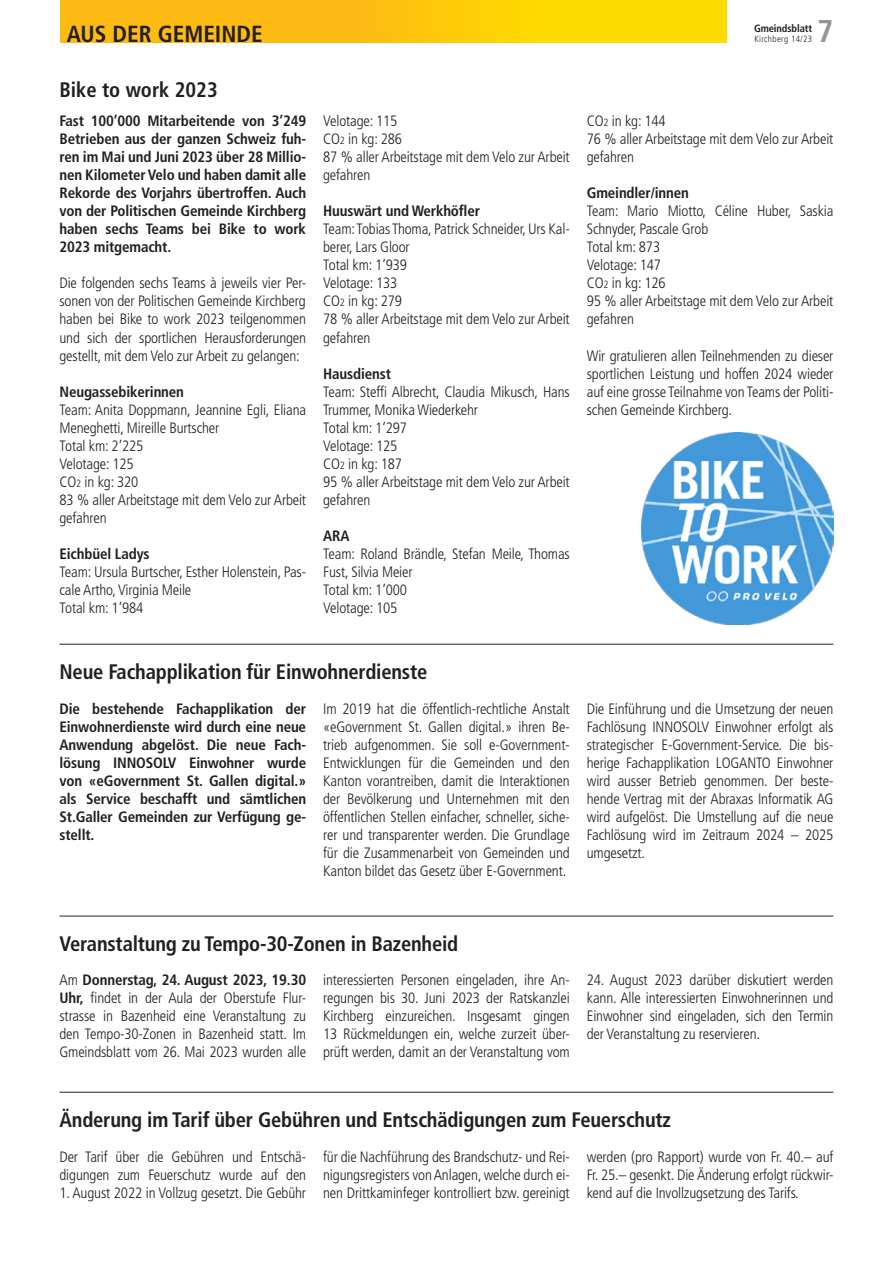
<style>
.page{position:relative;width:893px;height:1263px;background:#fff}
.page>*{position:absolute;margin:0;border:0;box-sizing:border-box;transform-origin:0 0}
.t1{font:700 condensed 31.5px "Frutiger LT Std";color:#939598}
.t2{font:700 condensed 23.25px "Frutiger LT Std";color:#231f20}
.t3{font:700 condensed 21px "Frutiger LT Std";letter-spacing:-.01em;color:#231f20}
.t4{font:300 condensed 15px/18px "Frutiger LT Std";letter-spacing:-.01em;color:#231f20;text-align:justify}
.t5{font:700 condensed 15px/18px "Frutiger LT Std";letter-spacing:-.01em;color:#231f20;text-align:justify}
.t6{font:700 condensed 10.5px "Frutiger LT Std";letter-spacing:-.01em;color:#231f20}
.t7{font:300 condensed 9px "Frutiger LT Std";letter-spacing:.04em;color:#231f20}
.s1{font-size:10.5px}
.s2{font-weight:700}
</style>
<div class="page">
<div style="left:61px;top:0;width:666px;height:42px;background:linear-gradient(to right,#fbb018,#ffe000)"></div>
<hr style="left:60px;top:644px;width:773px;height:1px;background:#231f20">
<hr style="left:60px;top:916px;width:773px;height:1px;background:#231f20">
<hr style="left:60px;top:1092px;width:773px;height:1px;background:#231f20">
<img style="left:642px;top:433px;width:191px;height:191px">
<h1 class="t1" style="left:817px;top:13px;width:18px">7</h1>
<p class="t6" style="left:754px;top:22px;width:60px">Gmeindsblatt</p>
<h2 class="t2" style="left:67px;top:21px;width:197px">AUS DER GEMEINDE</h2>
<p class="t7" style="left:754px;top:34px;width:59px">Kirchberg 14/23</p>
<h3 class="t3" style="left:60px;top:77px;width:160px">Bike to work 2023</h3>
<p class="t5" style="left:60px;top:112px;width:248px">Fast 100’000 Mitarbeitende von 3’249<br>Betrieben aus der ganzen Schweiz fuh&shy;ren im Mai und Juni 2023 über 28 Millio&shy;nen Kilometer Velo und haben damit alle Rekorde des Vorjahrs übertroffen. Auch von der Politischen Gemeinde Kirchberg haben sechs Teams bei Bike to work 2023 mitgemacht.</p>
<p class="t4" style="left:60px;top:274px;width:248px">Die folgenden sechs Teams à jeweils vier Per&shy;sonen von der Politischen Gemeinde Kirchberg haben bei Bike to work 2023 teilgenommen und sich der sportlichen Herausforderungen gestellt, mit dem Velo zur Arbeit zu gelangen:</p>
<p class="t5" style="left:60px;top:382px;width:126px">Neugassebikerinnen</p>
<p class="t4" style="left:60px;top:400px;width:248px;text-align:left">Team: Anita Doppmann, Jeannine Egli, Eliana<br>Meneghetti, Mireille Burtscher<br>Total km: 2’225<br>Velotage: 125<br>CO<span class="s1">2</span> in kg: 320<br>83 % aller Arbeitstage mit dem Velo zur Arbeit gefahren</p>
<p class="t5" style="left:60px;top:544px;width:92px">Eichbüel Ladys</p>
<p class="t4" style="left:60px;top:562px;width:248px;text-align:left">Team: Ursula Burtscher, Esther Holenstein, Pas&shy;cale Artho, Virginia Meile<br>Total km: 1’984</p>
<p class="t4" style="left:323px;top:112px;width:248px;text-align:left">Velotage: 115<br>CO<span class="s1">2</span> in kg: 286<br>87 % aller Arbeitstage mit dem Velo zur Arbeit gefahren</p>
<p class="t5" style="left:323px;top:202px;width:158px">Huuswärt und Werkhöfler</p>
<p class="t4" style="left:323px;top:220px;width:248px;text-align:left">Team: Tobias Thoma, Patrick Schneider, Urs Kal&shy;berer, Lars Gloor<br>Total km: 1’939<br>Velotage: 133<br>CO<span class="s1">2</span> in kg: 279<br>78 % aller Arbeitstage mit dem Velo zur Arbeit gefahren</p>
<p class="t5" style="left:323px;top:364px;width:69px">Hausdienst</p>
<p class="t4" style="left:323px;top:382px;width:248px;text-align:left">Team: Steffi Albrecht, Claudia Mikusch, Hans<br>Trummer, Monika Wiederkehr<br>Total km: 1’297<br>Velotage: 125<br>CO<span class="s1">2</span> in kg: 187<br>95 % aller Arbeitstage mit dem Velo zur Arbeit gefahren</p>
<p class="t5" style="left:323px;top:526px;width:28px">ARA</p>
<p class="t4" style="left:323px;top:544px;width:248px;text-align:left">Team: Roland Brändle, Stefan Meile, Thomas<br>Fust, Silvia Meier<br>Total km: 1’000<br>Velotage: 105</p>
<p class="t4" style="left:587px;top:112px;width:248px;text-align:left">CO<span class="s1">2</span> in kg: 144<br>76 % aller Arbeitstage mit dem Velo zur Arbeit gefahren</p>
<p class="t5" style="left:587px;top:184px;width:104px">Gmeindler/innen</p>
<p class="t4" style="left:587px;top:202px;width:248px;text-align:left">Team: Mario Miotto, Céline Huber, Saskia<br>Schnyder, Pascale Grob<br>Total km: 873<br>Velotage: 147<br>CO<span class="s1">2</span> in kg: 126<br>95 % aller Arbeitstage mit dem Velo zur Arbeit gefahren</p>
<p class="t4" style="left:587px;top:346px;width:248px">Wir gratulieren allen Teilnehmenden zu dieser sportlichen Leistung und hoffen 2024 wieder auf eine grosse Teilnahme von Teams der Politi&shy;schen Gemeinde Kirchberg.</p>
<h3 class="t3" style="left:60px;top:659px;width:369px">Neue Fachapplikation für Einwohnerdienste</h3>
<p class="t5" style="left:60px;top:699px;width:248px">Die bestehende Fachapplikation der Einwohnerdienste wird durch eine neue Anwendung abgelöst. Die neue Fach&shy;lösung INNOSOLV Einwohner wurde von «eGovernment St. Gallen digital.» als Service beschafft und sämtlichen St.Galler Gemeinden zur Verfügung ge&shy;stellt.</p>
<p class="t4" style="left:323px;top:699px;width:248px">Im 2019 hat die öffentlich-rechtliche Anstalt «eGovernment St. Gallen digital.» ihren Be&shy;trieb aufgenommen. Sie soll e-Government-Entwicklungen für die Gemeinden und den Kanton vorantreiben, damit die Interaktionen der Bevölkerung und Unternehmen mit den öffentlichen Stellen einfacher, schneller, siche&shy;rer und transparenter werden. Die Grundlage für die Zusammenarbeit von Gemeinden und Kanton bildet das Gesetz über E-Government.</p>
<p class="t4" style="left:587px;top:699px;width:248px">Die Einführung und die Umsetzung der neuen Fachlösung INNOSOLV Einwohner erfolgt als strategischer E-Government-Service. Die bis&shy;herige Fachapplikation LOGANTO Einwohner wird ausser Betrieb genommen. Der beste&shy;hende Vertrag mit der Abraxas Informatik AG wird aufgelöst. Die Umstellung auf die neue Fachlösung wird im Zeitraum 2024 – 2025 umgesetzt.</p>
<h3 class="t3" style="left:60px;top:931px;width:400px">Veranstaltung zu Tempo-30-Zonen in Bazenheid</h3>
<p class="t4" style="left:60px;top:971px;width:248px">Am <span class="s2">Donnerstag, 24. August 2023, 19.30<br>Uhr,</span> findet in der Aula der Oberstufe Flur&shy;strasse in Bazenheid eine Veranstaltung zu den Tempo-30-Zonen in Bazenheid statt. Im Gmeindsblatt vom 26. Mai 2023 wurden alle</p>
<p class="t4" style="left:323px;top:971px;width:248px">interessierten Personen eingeladen, ihre An&shy;regungen bis 30. Juni 2023 der Ratskanzlei Kirchberg einzureichen. Insgesamt gingen 13 Rückmeldungen ein, welche zurzeit über&shy;prüft werden, damit an der Veranstaltung vom</p>
<p class="t4" style="left:587px;top:971px;width:248px">24. August 2023 darüber diskutiert werden kann. Alle interessierten Einwohnerinnen und Einwohner sind eingeladen, sich den Termin der Veranstaltung zu reservieren.</p>
<h3 class="t3" style="left:60px;top:1107px;width:613px">Änderung im Tarif über Gebühren und Entschädigungen zum Feuerschutz</h3>
<p class="t4" style="left:60px;top:1147px;width:248px">Der Tarif über die Gebühren und Entschä&shy;digungen zum Feuerschutz wurde auf den</p>
<p class="t4" style="left:60px;top:1183px;width:248px">1. August 2022 in Vollzug gesetzt. Die Gebühr</p>
<p class="t4" style="left:323px;top:1147px;width:248px">für die Nachführung des Brandschutz- und Rei&shy;nigungsregisters von Anlagen, welche durch ei&shy;nen Drittkaminfeger kontrolliert bzw. gereinigt</p>
<p class="t4" style="left:587px;top:1147px;width:248px">werden (pro Rapport) wurde von Fr. 40.– auf Fr. 25.– gesenkt. Die Änderung erfolgt rückwir&shy;kend auf die Invollzugsetzung des Tarifs.</p>
</div>
